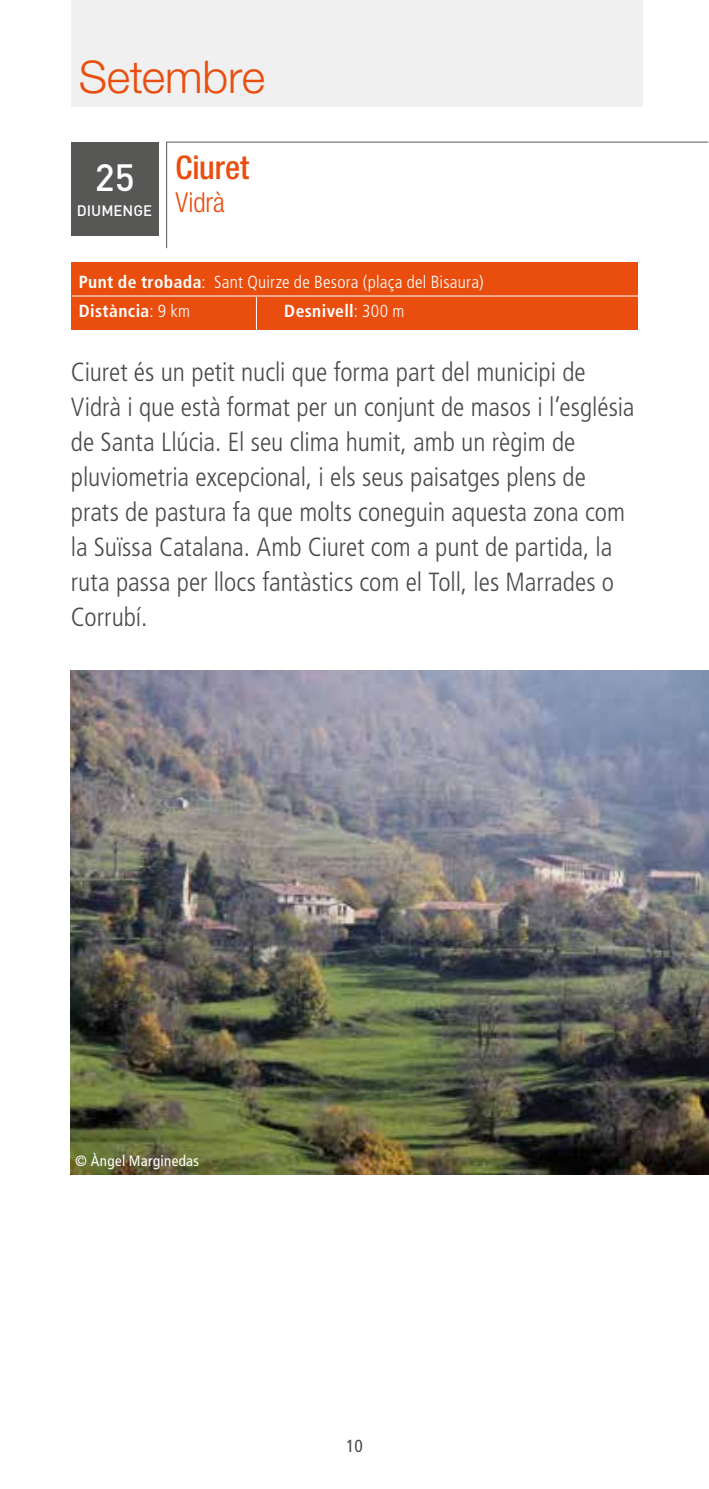
<style>
.page{position:relative;width:709px;height:1489px;background:#fff}
.page>*{position:absolute;margin:0;border:0;box-sizing:border-box;transform-origin:0 0}
.t1{font:300 45px "Helvetica Neue LT Std";letter-spacing:-.005em;color:#e94e0f}
.t2{font:500 37.5px "DIN";color:#fff}
.t3{font:500 condensed 32.5px "Helvetica Neue LT Std";color:#e94e0f}
.t4{font:300 condensed 27.5px "Helvetica Neue LT Std";letter-spacing:-.005em;color:#e94e0f}
.t5{font:300 condensed 26.25px/35px "Frutiger LT Std";color:#4a4a49}
.t6{font:300 condensed 17.5px/28.2px "Frutiger LT Std";letter-spacing:.015em;color:#fff}
.t7{font:700 condensed 17.5px "Frutiger LT Std";letter-spacing:.02em;color:#fff}
.t8{font:condensed 17.5px "Frutiger LT Std";color:#4a4a49}
.t9{font:condensed 15px "Frutiger LT Std";letter-spacing:.02em;color:#fff}
.t10{font:500 15px "DIN";color:#fff}
.s1{font-weight:700}
.s2{font-weight:300}
</style>
<div class="page">
<img style="left:71px;top:670px;width:638px;height:504px">
<div style="left:72px;top:0;width:571px;height:107px;background:#f0f0f0"></div>
<div style="left:72px;top:262px;width:566px;height:68px;background:#e94e0f"></div>
<hr style="left:72px;top:295px;width:566px;height:1px;background:#fff">
<div style="left:71px;top:142px;width:87px;height:93px;background:#575756"></div>
<svg style="left:166px;top:141px;width:543px;height:108px"></svg>
<hr style="left:256px;top:297px;width:1px;height:36px;background:#fff">
<h1 class="t1" style="left:79px;top:49px;width:188px">Setembre</h1>
<h2 class="t2" style="left:95px;top:153px;width:41px">25</h2>
<p class="t10" style="left:77px;top:201px;width:77px">DIUMENGE</p>
<p class="t3" style="left:175px;top:148px;width:75px">Ciuret</p>
<p class="t4" style="left:175px;top:186px;width:51px">Vidrà</p>
<p class="t6" style="left:79px;top:268px;width:406px"><span class="s1">Punt de trobada</span>: Sant Quirze de Besora (plaça del Bisaura)<br><span class="s1">Distància</span>: 9 km</p>
<p class="t7" style="left:284px;top:300px;width:122px">Desnivell<span class="s2">: 300 m</span></p>
<p class="t5" style="left:71px;top:355px;width:565px">Ciuret és un petit nucli que forma part del municipi de Vidrà i que està format per un conjunt de masos i l’església de Santa Llúcia. El seu clima humit, amb un règim de pluviometria excepcional, i els seus paisatges plens de prats de pastura fa que molts coneguin aquesta zona com la Suïssa Catalana. Amb Ciuret com a punt de partida, la ruta passa per llocs fantàstics com el Toll, les Marrades o Corrubí.</p>
<p class="t9" style="left:75px;top:1151px;width:125px">© Àngel Marginedas</p>
<p class="t8" style="left:346px;top:1435px;width:18px">10</p>
</div>
